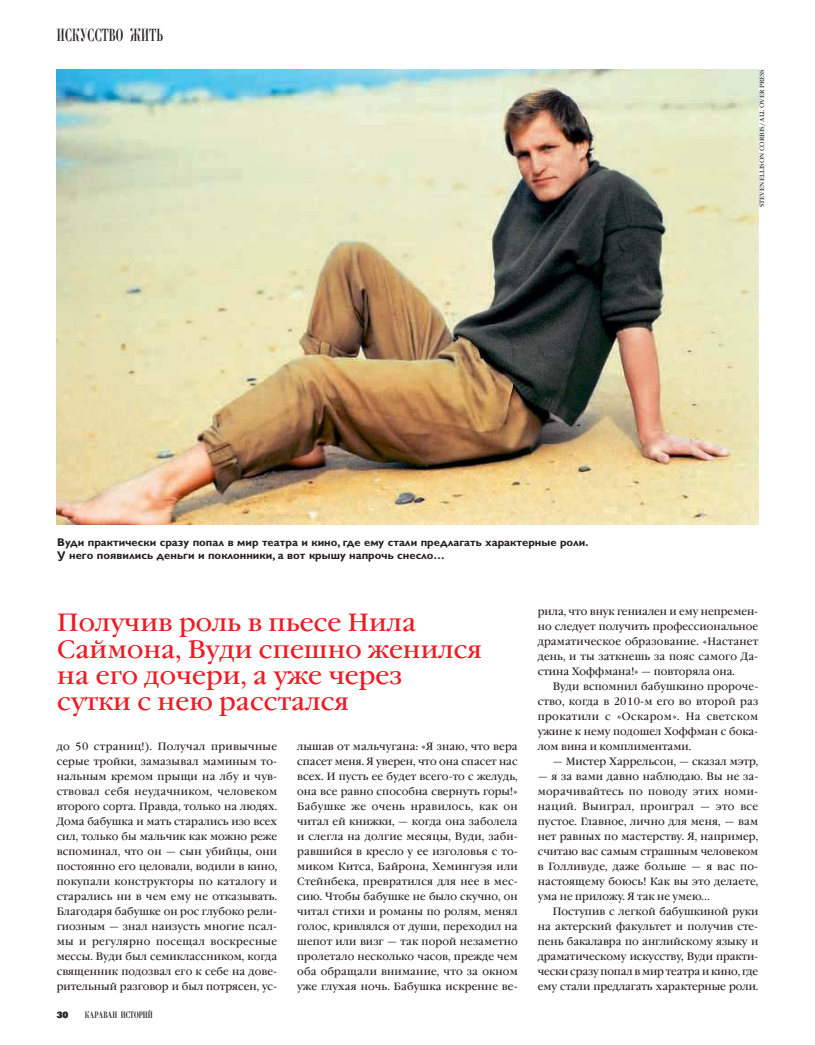
<style>
.page{position:relative;width:815px;height:1045px;background:#fff}
.page>*{position:absolute;margin:0;border:0;box-sizing:border-box;transform-origin:0 0}
.t1{font:25px/26.2px "Garamond Book C";color:#ed1c24}
.t2{font:17.5px "Didona C";letter-spacing:.035em;color:#231f20;scale:.6 1}
.t3{font:700 11.25px/13.5px "Gill Sans Cyr";color:#231f20}
.t4{font:10.62px/15px "Garamond Book C";color:#231f20;text-align:justify;scale:.96 1}
.t5{font:9.38px "Didona C";color:#231f20;scale:.7 1}
.t6{font:900 8.75px "Partner";color:#231f20;scale:.96 1}
.t7{font:6.25px "Garamond Book C";color:#231f20}
</style>
<div class="page">
<img style="left:57px;top:69px;width:701px;height:456px">
<h2 class="t2" style="left:57px;top:25px;width:179px">ИСКУССТВО ЖИТЬ</h2>
<p class="t3" style="left:57px;top:535px;width:533px">Вуди практически сразу попал в мир театра и кино, где ему стали предлагать характерные роли.<br>У него появились деньги и поклонники, а вот крышу напрочь снесло…</p>
<p class="t7" style="left:759px;top:207px;width:140px;rotate:-90deg">STEVEN ELLISON CORBIS/ ALL OVER PRESS</p>
<h1 class="t1" style="left:57px;top:612px;width:426px">Получив роль в пьесе Нила<br>Саймона, Вуди спешно женился на его дочери, а уже через сутки с нею расстался</h1>
<p class="t4" style="left:57px;top:740px;width:231px">до 50 страниц!). Получал привычные серые тройки, замазывал маминым то&shy;нальным кремом прыщи на лбу и чув&shy;ствовал себя неудачником, человеком второго сорта. Правда, только на людях.<br>Дома бабушка и мать старались изо всех сил, только бы мальчик как можно реже вспоминал, что он — сын убийцы, они постоянно его целовали, водили в кино, покупали конструкторы по каталогу и старались ни в чем ему не отказывать.<br>Благодаря бабушке он рос глубоко рели&shy;гиозным — знал наизусть многие псал&shy;мы и регулярно посещал воскресные мессы. Вуди был семиклассником, когда священник подозвал его к себе на дове&shy;рительный разговор и был потрясен, ус-</p>
<p class="t4" style="left:297px;top:740px;width:231px">лышав от мальчугана: «Я знаю, что вера спасет меня. Я уверен, что она спасет нас всех. И пусть ее будет всего-то с желудь, она все равно способна свернуть горы!» Бабушке же очень нравилось, как он читал ей книжки, — когда она заболела и слегла на долгие месяцы, Вуди, заби&shy;равшийся в кресло у ее изголовья с то&shy;миком Китса, Байрона, Хемингуэя или Стейнбека, превратился для нее в мес&shy;сию. Чтобы бабушке не было скучно, он читал стихи и романы по ролям, менял голос, кривлялся от души, переходил на шепот или визг — так порой незаметно пролетало несколько часов, прежде чем оба обращали внимание, что за окном уже глухая ночь. Бабушка искренне ве-</p>
<p class="t6" style="left:57px;top:1010px;width:14px">30</p>
<p class="t5" style="left:85px;top:1009px;width:99px">КАРАВАН ИСТОРИЙ</p>
<p class="t4" style="left:538px;top:605px;width:231px">рила, что внук гениален и ему непремен&shy;но следует получить профессиональное драматическое образование. «Настанет день, и ты заткнешь за пояс самого Да&shy;стина Хоффмана!» — повторяла она.</p>
<p class="t4" style="left:538px;top:680px;width:231px;text-indent:15px">Вуди вспомнил бабушкино пророче&shy;ство, когда в 2010-м его во второй раз прокатили с «Оскаром». На светском ужине к нему подошел Хоффман с бока&shy;лом вина и комплиментами.</p>
<p class="t4" style="left:553px;top:755px;width:216px">— Мистер Харрельсон, — сказал мэтр,</p>
<p class="t4" style="left:538px;top:770px;width:231px">— я за вами давно наблюдаю. Вы не за&shy;морачивайтесь по поводу этих номи&shy;наций. Выиграл, проиграл — это все пустое. Главное, лично для меня, — вам нет равных по мастерству. Я, например, считаю вас самым страшным человеком в Голливуде, даже больше — я вас по&shy;настоящему боюсь! Как вы это делаете, ума не приложу. Я так не умею…</p>
<p class="t4" style="left:538px;top:905px;width:231px;text-indent:15px">Поступив с легкой бабушкиной руки на актерский факультет и получив сте&shy;пень бакалавра по английскому языку и драматическому искусству, Вуди практи&shy;чески сразу попал в мир театра и кино, где ему стали предлагать характерные роли.</p>
</div>
